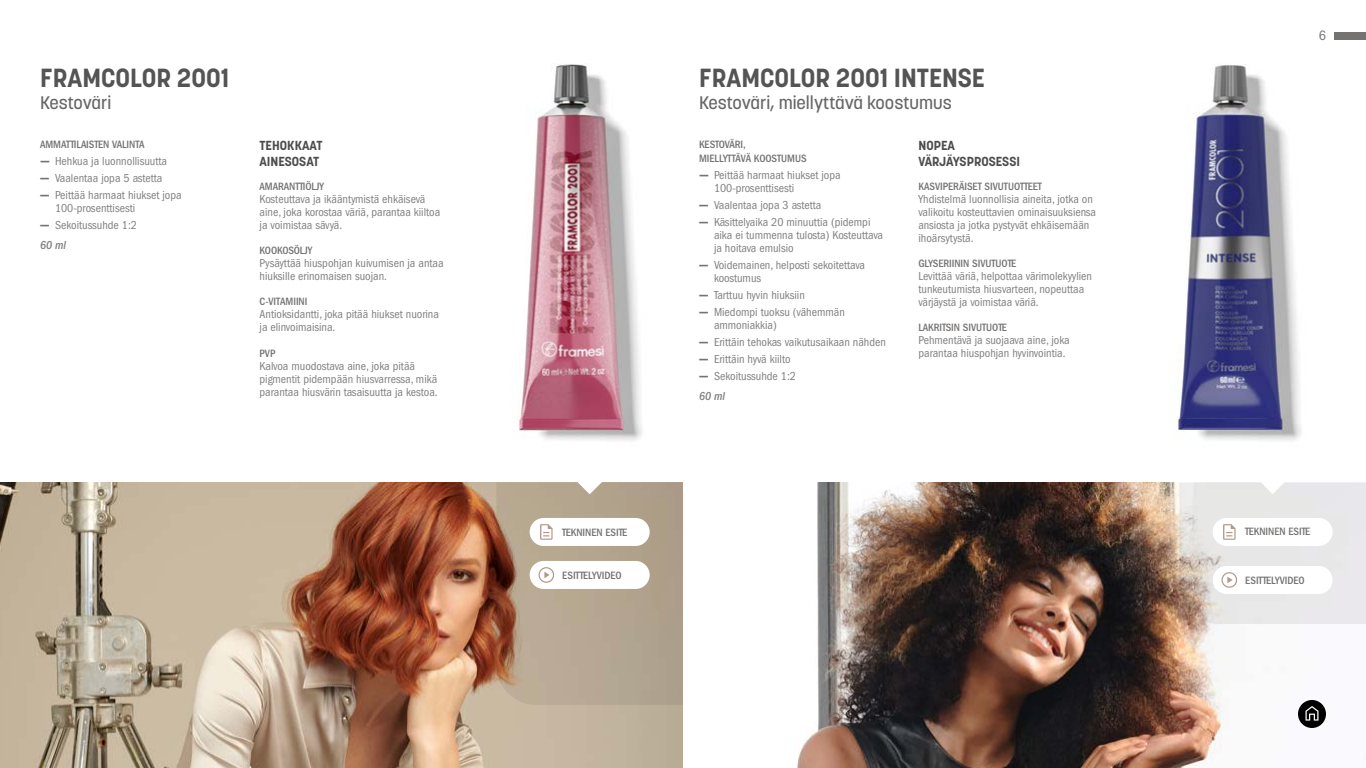
<style>
.page{position:relative;width:1366px;height:768px;background:#fff}
.page>*{position:absolute;margin:0;border:0;box-sizing:border-box;transform-origin:0 0}
.t1{font:700 26px "Korolev";color:#545454}
.t2{font:500 18px "Korolev";color:#666}
.t3{font:condensed 14px "Franklin Gothic LT Pro";color:#757372}
.t4{font:700 13px/15.6px "Korolev";color:#4d4d4d}
.t5{font:condensed 12px/13px "Franklin Gothic LT Pro";color:#808080}
.t6{font:500 condensed 11px/14.4px "Franklin Gothic LT Pro";color:#757372}
.t7{font:500 condensed 11px "Franklin Gothic LT Pro";letter-spacing:-.02em;color:#757372}
.s1{font-family:"Gotham";font-weight:700;font-stretch:normal;font-size:11px;color:#757372}
.s2{font-weight:500;font-style:italic}
</style>
<div class="page">
<img style="left:797px;top:482px;width:529px;height:286px">
<img style="left:0;top:482px;width:683px;height:286px">
<img style="left:1177px;top:64px;width:124px;height:377px">
<img style="left:518px;top:64px;width:124px;height:377px">
<div style="left:1334px;top:32px;width:32px;height:8px;background:#757372"></div>
<div style="left:1298px;top:700px;width:28px;height:28px;background:#000;border-radius:50%"></div>
<svg style="left:1306px;top:706px;width:12px;height:15px"></svg>
<svg style="left:496px;top:482px;width:187px;height:223px;background:#bbac9a"></svg>
<svg style="left:1179px;top:482px;width:187px;height:142px"></svg>
<h1 class="t1" style="left:40px;top:61px;width:190px">FRAMCOLOR 2001</h1>
<h2 class="t2" style="left:40px;top:91px;width:73px">Kestoväri</h2>
<p class="t6" style="left:40px;top:137px;width:106px">AMMATTILAISTEN VALINTA</p>
<p class="t5" style="left:40px;top:155px;width:129px"><span class="s1">—</span> Hehkua ja luonnollisuutta</p>
<p class="t5" style="left:40px;top:172px;width:124px"><span class="s1">—</span> Vaalentaa jopa 5 astetta</p>
<p class="t5" style="left:55px;top:189px;width:128px;text-indent:-15px"><span class="s1">—</span> Peittää harmaat hiukset jopa<br>100-prosenttisesti</p>
<p class="t5" style="left:40px;top:215px;width:99px;line-height:20px"><span class="s1">—</span> Sekoitussuhde 1:2<br><span class="s2">60 ml</span></p>
<p class="t4" style="left:260px;top:138px;width:64px">TEHOKKAAT<br>AINESOSAT</p>
<p class="t6" style="left:260px;top:180px;width:66px">AMARANTTIÖLJY</p>
<p class="t5" style="left:260px;top:193px;width:182px">Kosteuttava ja ikääntymistä ehkäisevä aine, joka korostaa väriä, parantaa kiiltoa ja voimistaa sävyä.</p>
<p class="t7" style="left:260px;top:245px;width:54px">KOOKOSÖLJY</p>
<p class="t5" style="left:260px;top:257px;width:186px">Pysäyttää hiuspohjan kuivumisen ja antaa hiuksille erinomaisen suojan.</p>
<p class="t6" style="left:260px;top:295px;width:49px">C-VITAMIINI</p>
<p class="t5" style="left:260px;top:308px;width:181px">Antioksidantti, joka pitää hiukset nuorina ja elinvoimaisina.</p>
<p class="t6" style="left:260px;top:347px;width:17px">PVP</p>
<p class="t5" style="left:260px;top:360px;width:180px">Kalvoa muodostava aine, joka pitää pigmentit pidempään hiusvarressa, mikä parantaa hiusvärin tasaisuutta ja kestoa.</p>
<h1 class="t1" style="left:699px;top:61px;width:287px">FRAMCOLOR 2001 INTENSE</h1>
<h2 class="t2" style="left:699px;top:91px;width:254px">Kestoväri, miellyttävä koostumus</h2>
<p class="t6" style="left:699px;top:137px;width:109px">KESTOVÄRI,<br>MIELLYTTÄVÄ KOOSTUMUS</p>
<p class="t5" style="left:714px;top:169px;width:128px;text-indent:-15px"><span class="s1">—</span> Peittää harmaat hiukset jopa<br>100-prosenttisesti</p>
<p class="t5" style="left:699px;top:199px;width:124px"><span class="s1">—</span> Vaalentaa jopa 3 astetta</p>
<p class="t5" style="left:714px;top:216px;width:171px;text-indent:-15px"><span class="s1">—</span> Käsittelyaika 20 minuuttia (pidempi aika ei tummenna tulosta) Kosteuttava ja hoitava emulsio</p>
<p class="t5" style="left:714px;top:259px;width:153px;text-indent:-15px"><span class="s1">—</span> Voidemainen, helposti sekoitettava koostumus</p>
<p class="t5" style="left:699px;top:289px;width:107px"><span class="s1">—</span> Tarttuu hyvin hiuksiin</p>
<p class="t5" style="left:714px;top:306px;width:132px;text-indent:-15px"><span class="s1">—</span> Miedompi tuoksu (vähemmän ammoniakkia)</p>
<p class="t5" style="left:699px;top:336px;width:189px"><span class="s1">—</span> Erittäin tehokas vaikutusaikaan nähden</p>
<p class="t5" style="left:699px;top:353px;width:93px"><span class="s1">—</span> Erittäin hyvä kiilto</p>
<p class="t5" style="left:699px;top:367px;width:99px;line-height:20px"><span class="s1">—</span> Sekoitussuhde 1:2<br><span class="s2">60 ml</span></p>
<p class="t4" style="left:918px;top:138px;width:103px">NOPEA<br>VÄRJÄYSPROSESSI</p>
<p class="t6" style="left:918px;top:180px;width:125px">KASVIPERÄISET SIVUTUOTTEET</p>
<p class="t5" style="left:918px;top:193px;width:179px">Yhdistelmä luonnollisia aineita, jotka on valikoitu kosteuttavien ominaisuuksiensa ansiosta ja jotka pystyvät ehkäisemään ihoärsytystä.</p>
<p class="t6" style="left:918px;top:257px;width:99px">GLYSERIININ SIVUTUOTE</p>
<p class="t5" style="left:918px;top:270px;width:175px">Levittää väriä, helpottaa värimolekyylien tunkeutumista hiusvarteen, nopeuttaa värjäystä ja voimistaa väriä.</p>
<p class="t6" style="left:918px;top:321px;width:90px">LAKRITSIN SIVUTUOTE</p>
<p class="t5" style="left:918px;top:334px;width:153px">Pehmentävä ja suojaava aine, joka parantaa hiuspohjan hyvinvointia.</p>
<p class="t3" style="left:1319px;top:28px;width:9px">6</p>
<p class="t6" style="left:562px;top:525px;width:66px">TEKNINEN ESITE</p>
<p class="t6" style="left:1245px;top:524px;width:66px">TEKNINEN ESITE</p>
<p class="t6" style="left:562px;top:568px;width:61px">ESITTELYVIDEO</p>
<p class="t6" style="left:1245px;top:573px;width:61px">ESITTELYVIDEO</p>
</div>
